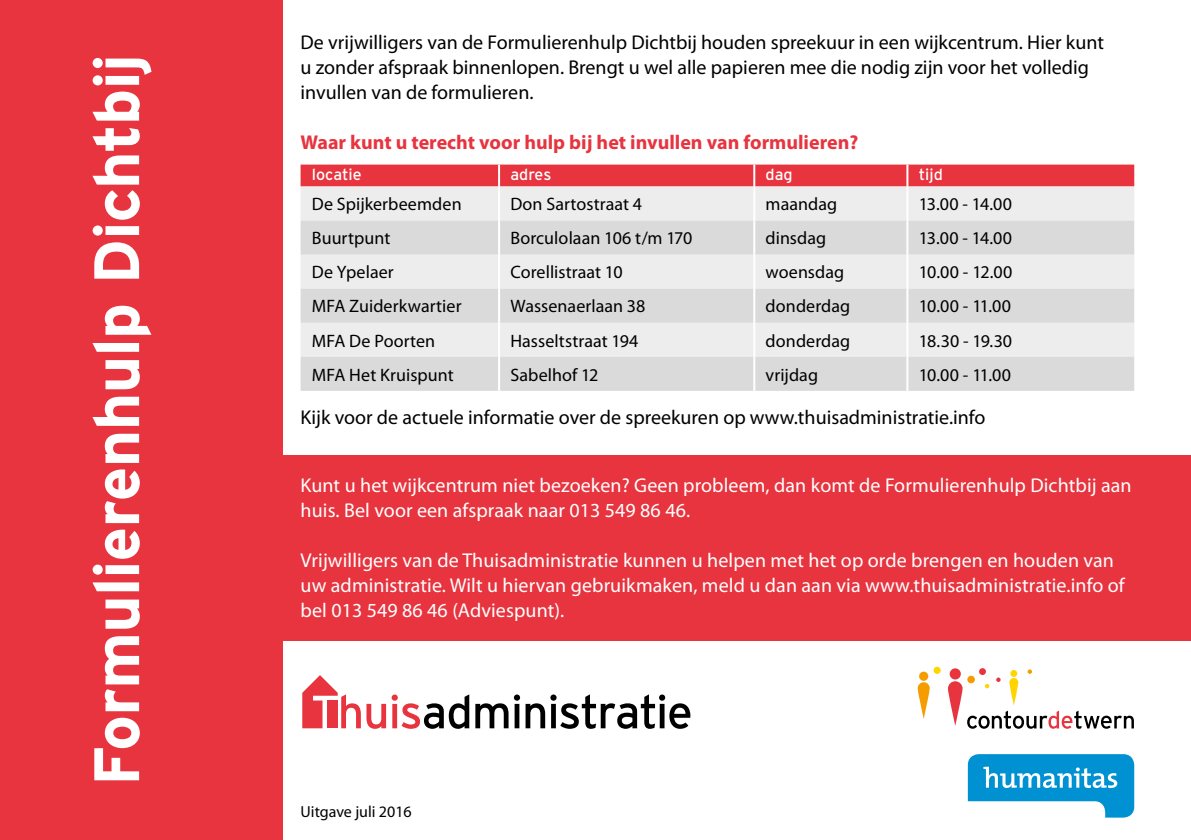
<style>
.page{position:relative;width:1191px;height:840px;background:#fff}
.page>*{position:absolute;margin:0;border:0;box-sizing:border-box;transform-origin:0 0}
.t1{font:700 64px "Interstate";letter-spacing:-.01em;color:#fff}
.t2{font:20px/25px "Myriad Pro";letter-spacing:.005em;color:#fff}
.t3{font:20px/25px "Myriad Pro";color:#000}
.t4{font:700 20px "Myriad Pro";color:#e7343f}
.t5{font:18px "Myriad Pro";letter-spacing:.005em;color:#000}
.t6{font:16px "Interstate";color:#fff}
.t7{font:16px "Myriad Pro";color:#000}
</style>
<div class="page">
<div style="left:0;top:0;width:1191px;height:839px;background:#e7343f"></div>
<div style="left:283px;top:0;width:908px;height:454px;background:#fff"></div>
<div style="left:283px;top:641px;width:908px;height:198px;background:#fff"></div>
<div style="left:300px;top:164px;width:834px;height:22px;background:#e7343f"></div>
<div style="left:300px;top:186px;width:834px;height:34px;background:#ededed"></div>
<svg style="left:300px;top:220px;width:834px;height:170px;background:#e1e1e1"></svg>
<hr style="left:498px;top:164px;width:2px;height:22px;background:#fff">
<hr style="left:753px;top:164px;width:2px;height:22px;background:#fff">
<hr style="left:906px;top:164px;width:2px;height:22px;background:#fff">
<hr style="left:498px;top:186px;width:2px;height:34px;background:#fff">
<hr style="left:753px;top:186px;width:2px;height:34px;background:#fff">
<hr style="left:906px;top:186px;width:2px;height:34px;background:#fff">
<hr style="left:498px;top:220px;width:2px;height:34px;background:#fff">
<hr style="left:753px;top:220px;width:2px;height:34px;background:#fff">
<hr style="left:906px;top:220px;width:2px;height:34px;background:#fff">
<hr style="left:498px;top:254px;width:2px;height:34px;background:#fff">
<hr style="left:753px;top:254px;width:2px;height:34px;background:#fff">
<hr style="left:906px;top:254px;width:2px;height:34px;background:#fff">
<hr style="left:498px;top:288px;width:2px;height:34px;background:#fff">
<hr style="left:753px;top:288px;width:2px;height:34px;background:#fff">
<hr style="left:906px;top:288px;width:2px;height:34px;background:#fff">
<hr style="left:498px;top:322px;width:2px;height:34px;background:#fff">
<hr style="left:753px;top:322px;width:2px;height:34px;background:#fff">
<hr style="left:906px;top:322px;width:2px;height:34px;background:#fff">
<hr style="left:498px;top:356px;width:2px;height:34px;background:#fff">
<hr style="left:753px;top:356px;width:2px;height:34px;background:#fff">
<hr style="left:906px;top:356px;width:2px;height:34px;background:#fff">
<svg style="left:917px;top:682px;width:12px;height:36px"></svg>
<div style="left:919px;top:671px;width:9px;height:9px;background:#f59c00;border-radius:50%"></div>
<div style="left:967px;top:675px;width:8px;height:8px;background:#f59c00;border-radius:50%"></div>
<svg style="left:1027px;top:669px;width:5px;height:4px"></svg>
<svg style="left:967px;top:710px;width:167px;height:18px"></svg>
<svg style="left:979px;top:667px;width:7px;height:7px"></svg>
<svg style="left:996px;top:677px;width:4px;height:4px"></svg>
<svg style="left:948px;top:680px;width:14px;height:45px"></svg>
<div style="left:949px;top:668px;width:11px;height:11px;background:#e7343f;border-radius:50%"></div>
<svg style="left:933px;top:666px;width:7px;height:7px"></svg>
<svg style="left:985px;top:683px;width:4px;height:5px"></svg>
<svg style="left:1009px;top:677px;width:9px;height:28px"></svg>
<svg style="left:1010px;top:669px;width:7px;height:7px"></svg>
<svg style="left:967px;top:754px;width:167px;height:63px"></svg>
<svg style="left:302px;top:675px;width:167px;height:53px"></svg>
<svg style="left:475px;top:703px;width:33px;height:25px"></svg>
<svg style="left:514px;top:694px;width:176px;height:34px"></svg>
<p class="t1" style="left:78px;top:785px;width:736px;rotate:-90deg">Formulierenhulp Dichtbij</p>
<p class="t3" style="left:300px;top:29px;width:805px">De vrijwilligers van de Formulierenhulp Dichtbij houden spreekuur in een wijkcentrum. Hier kunt u zonder afspraak binnenlopen. Brengt u wel alle papieren mee die nodig zijn voor het volledig invullen van de formulieren.</p>
<p class="t4" style="left:300px;top:129px;width:559px">Waar kunt u terecht voor hulp bij het invullen van formulieren?</p>
<p class="t6" style="left:312px;top:164px;width:51px">locatie</p>
<p class="t6" style="left:510px;top:164px;width:42px">adres</p>
<p class="t6" style="left:765px;top:164px;width:29px">dag</p>
<p class="t6" style="left:918px;top:164px;width:26px">tijd</p>
<p class="t5" style="left:312px;top:193px;width:151px">De Spijkerbeemden</p>
<p class="t5" style="left:510px;top:193px;width:133px">Don Sartostraat 4</p>
<p class="t5" style="left:765px;top:193px;width:73px">maandag</p>
<p class="t5" style="left:918px;top:193px;width:95px">13.00 - 14.00</p>
<p class="t5" style="left:312px;top:227px;width:80px">Buurtpunt</p>
<p class="t5" style="left:510px;top:227px;width:183px">Borculolaan 106 t/m 170</p>
<p class="t5" style="left:765px;top:227px;width:62px">dinsdag</p>
<p class="t5" style="left:918px;top:227px;width:95px">13.00 - 14.00</p>
<p class="t5" style="left:312px;top:261px;width:83px">De Ypelaer</p>
<p class="t5" style="left:510px;top:261px;width:114px">Corellistraat 10</p>
<p class="t5" style="left:765px;top:261px;width:80px">woensdag</p>
<p class="t5" style="left:918px;top:261px;width:95px">10.00 - 12.00</p>
<p class="t5" style="left:312px;top:295px;width:151px">MFA Zuiderkwartier</p>
<p class="t5" style="left:510px;top:295px;width:136px">Wassenaerlaan 38</p>
<p class="t5" style="left:765px;top:295px;width:86px">donderdag</p>
<p class="t5" style="left:918px;top:295px;width:94px">10.00 - 11.00</p>
<p class="t5" style="left:312px;top:329px;width:125px">MFA De Poorten</p>
<p class="t5" style="left:510px;top:329px;width:129px">Hasseltstraat 194</p>
<p class="t5" style="left:765px;top:329px;width:86px">donderdag</p>
<p class="t5" style="left:918px;top:329px;width:95px">18.30 - 19.30</p>
<p class="t5" style="left:312px;top:363px;width:143px">MFA Het Kruispunt</p>
<p class="t5" style="left:510px;top:363px;width:90px">Sabelhof 12</p>
<p class="t5" style="left:765px;top:363px;width:54px">vrijdag</p>
<p class="t5" style="left:918px;top:363px;width:94px">10.00 - 11.00</p>
<p class="t3" style="left:300px;top:404px;width:686px">Kijk voor de actuele informatie over de spreekuren op www.thuisadministratie.info</p>
<p class="t2" style="left:300px;top:472px;width:832px">Kunt u het wijkcentrum niet bezoeken? Geen probleem, dan komt de Formulierenhulp Dichtbij aan huis. Bel voor een afspraak naar 013 549 86 46.</p>
<p class="t2" style="left:300px;top:547px;width:825px">Vrijwilligers van de Thuisadministratie kunnen u helpen met het op orde brengen en houden van uw administratie. Wilt u hiervan gebruikmaken, meld u dan aan via www.thuisadministratie.info of bel 013 549 86 46 (Adviespunt).</p>
<p class="t7" style="left:300px;top:801px;width:113px">Uitgave juli 2016</p>
</div>
